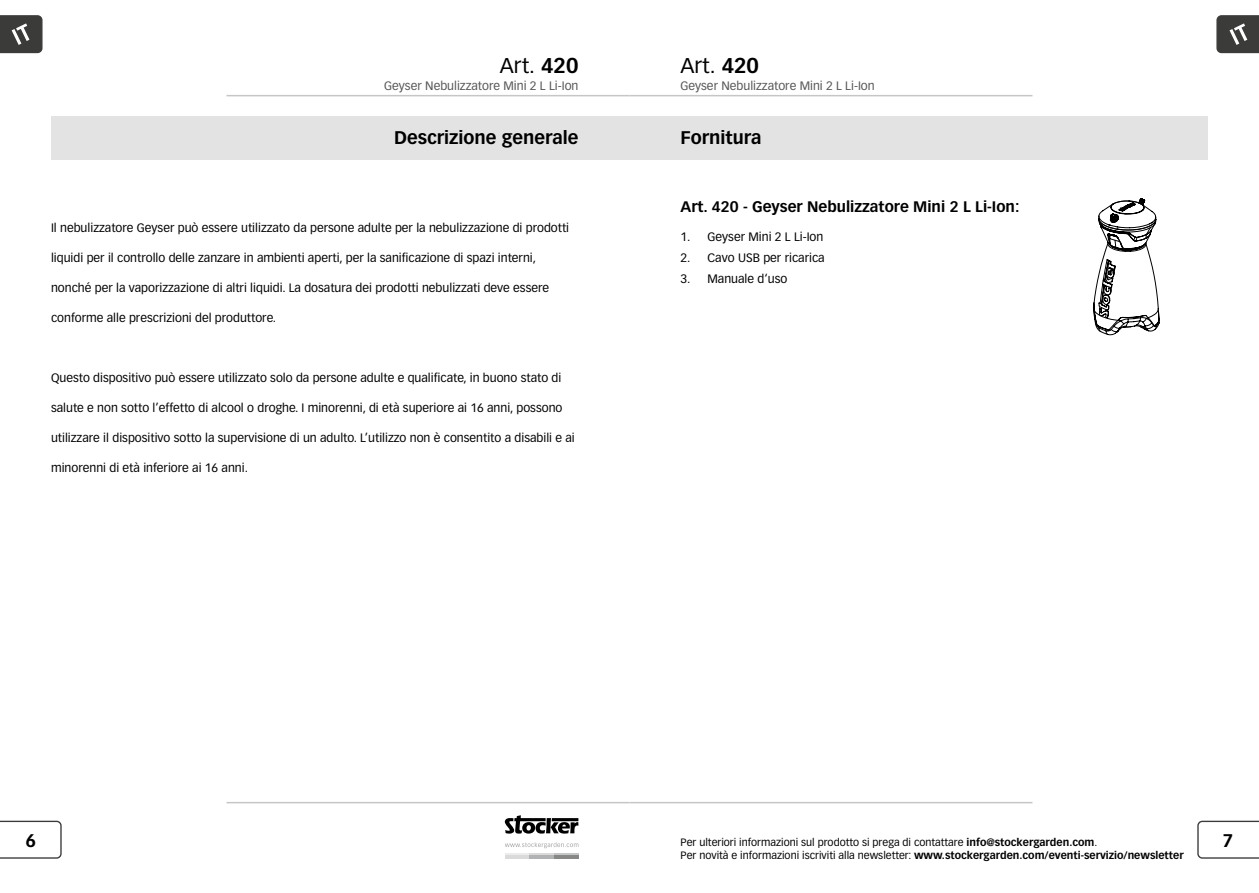
<style>
.page{position:relative;width:1259px;height:893px;background:#fff}
.page>*{position:absolute;margin:0;border:0;box-sizing:border-box;transform-origin:0 0}
.t1{font:21px "Vectora LT Std";color:#000}
.t2{font:700 18px "Vectora LT Std";color:#000}
.t3{font:700 15px "Vectora LT Std";color:#000}
.t4{font:12px "Vectora LT Std";color:#000}
.t5{font:12px "Vectora LT Std";color:#565656}
.t6{font:700 10.5px "Vectora LT Std";color:#000}
.t7{font:10.5px "Vectora LT Std";color:#000}
.s1{font-weight:700}
.s2{font-weight:400}
</style>
<div class="page">
<hr style="left:226px;top:802px;width:403px;height:1px;background:#c5c6c6">
<hr style="left:629px;top:802px;width:403px;height:1px;background:#c5c6c6">
<svg style="left:1197px;top:821px;width:62px;height:38px"></svg>
<svg style="left:0;top:821px;width:62px;height:38px"></svg>
<svg style="left:505px;top:815px;width:73px;height:19px"></svg>
<svg style="left:505px;top:842px;width:73px;height:6px"></svg>
<hr style="left:505px;top:853px;width:24px;height:2px;background:#ececed">
<hr style="left:529px;top:853px;width:25px;height:2px;background:#dadada">
<hr style="left:554px;top:853px;width:24px;height:2px;background:#c5c6c6">
<hr style="left:505px;top:855px;width:24px;height:4px;background:#dadada">
<hr style="left:529px;top:855px;width:25px;height:4px;background:#b1b2b3">
<hr style="left:554px;top:855px;width:24px;height:4px;background:#878786">
<hr style="left:226px;top:95px;width:403px;height:1px;background:#c5c6c6">
<hr style="left:629px;top:95px;width:403px;height:1px;background:#c5c6c6">
<svg style="left:1216px;top:15px;width:43px;height:38px"></svg>
<svg style="left:0;top:15px;width:43px;height:38px"></svg>
<div style="left:629px;top:116px;width:579px;height:44px;background:#e3e3e3"></div>
<div style="left:51px;top:116px;width:578px;height:44px;background:#e3e3e3"></div>
<svg style="left:1093px;top:198px;width:66px;height:137px"></svg>
<h1 class="t1" style="left:500px;top:53px;width:80px">Art. <span class="s1">420</span></h1>
<p class="t5" style="left:384px;top:79px;width:196px">Geyser Nebulizzatore Mini 2 L Li-Ion</p>
<h2 class="t2" style="left:394px;top:126px;width:186px">Descrizione generale</h2>
<p class="t4" style="left:51px;top:221px;width:519px">Il nebulizzatore Geyser può essere utilizzato da persone adulte per la nebulizzazione di prodotti</p>
<p class="t4" style="left:51px;top:251px;width:486px">liquidi per il controllo delle zanzare in ambienti aperti, per la sanificazione di spazi interni,</p>
<p class="t4" style="left:51px;top:281px;width:500px">nonché per la vaporizzazione di altri liquidi. La dosatura dei prodotti nebulizzati deve essere</p>
<p class="t4" style="left:51px;top:311px;width:227px">conforme alle prescrizioni del produttore.</p>
<p class="t4" style="left:51px;top:371px;width:512px">Questo dispositivo può essere utilizzato solo da persone adulte e qualificate, in buono stato di</p>
<p class="t4" style="left:51px;top:401px;width:513px">salute e non sotto l’effetto di alcool o droghe. I minorenni, di età superiore ai 16 anni, possono</p>
<p class="t4" style="left:51px;top:431px;width:525px">utilizzare il dispositivo sotto la supervisione di un adulto. L’utilizzo non è consentito a disabili e ai</p>
<p class="t4" style="left:51px;top:461px;width:199px">minorenni di età inferiore ai 16 anni.</p>
<h1 class="t1" style="left:680px;top:53px;width:80px">Art. <span class="s1">420</span></h1>
<p class="t5" style="left:680px;top:79px;width:196px">Geyser Nebulizzatore Mini 2 L Li-Ion</p>
<h2 class="t2" style="left:680px;top:126px;width:82px">Fornitura</h2>
<p class="t3" style="left:680px;top:198px;width:340px">Art. 420 - Geyser Nebulizzatore Mini 2 L Li-Ion:</p>
<p class="t4" style="left:680px;top:230px;width:144px">1. Geyser Mini 2 L Li-Ion</p>
<p class="t4" style="left:680px;top:251px;width:146px">2. Cavo USB per ricarica</p>
<p class="t4" style="left:680px;top:272px;width:108px">3. Manuale d‘uso</p>
<h2 class="t2" style="left:25px;top:829px;width:12px">6</h2>
<p class="t7" style="left:680px;top:836px;width:418px">Per ulteriori informazioni sul prodotto si prega di contattare <span class="s1">info@stockergarden.com</span>.</p>
<h2 class="t2" style="left:1222px;top:829px;width:12px">7</h2>
<p class="t6" style="left:680px;top:849px;width:504px"><span class="s2">Per novità e informazioni iscriviti alla newsletter:</span> www.stockergarden.com/eventi-servizio/newsletter</p>
</div>
